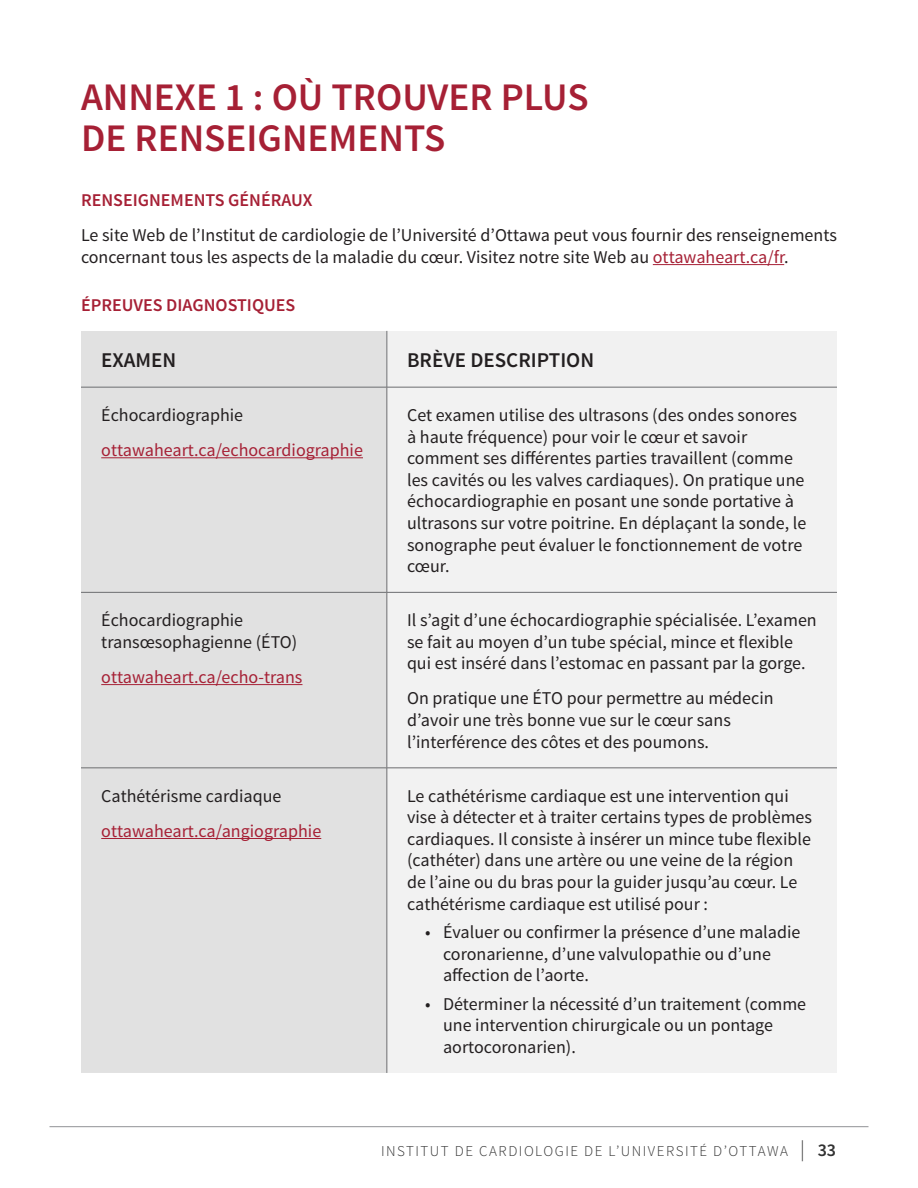
<style>
.page{position:relative;width:918px;height:1188px;background:#fff}
.page>*{position:absolute;margin:0;border:0;box-sizing:border-box;transform-origin:0 0}
.t1{font:600 39px/40.5px "Source Sans Pro";color:#a62035}
.TableHeader{font:600 21px "Source Sans Pro";color:#231f20}
.Body{font:18px/21.6px "Source Sans Pro";color:#231f20}
.Body-2{font:18px "Source Sans Pro";color:#a62035}
.H3-NoTOC{font:600 18px "Source Sans Pro";color:#a62035}
.t2{font:300 15px "Source Sans Pro";letter-spacing:.1em;color:#323232}
.s1{color:#a62035}
.s2{font-size:21px}
.s3{font-weight:600;font-size:18px}
</style>
<div class="page">
<hr style="left:50px;top:1126px;width:818px;height:1px;background:#919396">
<hr style="left:653px;top:264px;width:131px;height:1px;background:#a62035">
<div style="left:81px;top:331px;width:306px;height:56px;background:#e1e1e1"></div>
<div style="left:387px;top:331px;width:450px;height:56px;background:#f1f1f1"></div>
<div style="left:81px;top:388px;width:306px;height:685px;background:#e1e1e1"></div>
<div style="left:388px;top:388px;width:449px;height:685px;background:#f2f2f2"></div>
<hr style="left:387px;top:331px;width:1px;height:56px;background:#6c6d70">
<hr style="left:81px;top:387px;width:306px;height:1px;background:#6c6d70">
<hr style="left:387px;top:387px;width:450px;height:1px;background:#6c6d70">
<hr style="left:387px;top:387px;width:1px;height:205px;background:#6c6d70">
<hr style="left:81px;top:592px;width:306px;height:1px;background:#6c6d70">
<hr style="left:387px;top:592px;width:450px;height:1px;background:#6c6d70">
<hr style="left:387px;top:593px;width:1px;height:175px;background:#6c6d70">
<hr style="left:81px;top:768px;width:306px;height:1px;background:#6c6d70">
<hr style="left:387px;top:768px;width:450px;height:1px;background:#6c6d70">
<hr style="left:387px;top:768px;width:1px;height:305px;background:#6c6d70">
<hr style="left:101px;top:457px;width:262px;height:1px;background:#a62035">
<hr style="left:101px;top:684px;width:201px;height:1px;background:#a62035">
<hr style="left:101px;top:838px;width:220px;height:1px;background:#a62035">
<h1 class="t1" style="left:81px;top:78px;width:509px">ANNEXE 1 : OÙ TROUVER PLUS<br>DE RENSEIGNEMENTS</h1>
<p class="H3-NoTOC" style="left:81px;top:189px;width:233px">RENSEIGNEMENTS GÉNÉRAUX</p>
<p class="Body" style="left:81px;top:225px;width:758px">Le site Web de l’Institut de cardiologie de l’Université d’Ottawa peut vous fournir des renseignements concernant tous les aspects de la maladie du cœur. Visitez notre site Web au <span class="s1">ottawaheart.ca/fr</span>.</p>
<p class="H3-NoTOC" style="left:81px;top:294px;width:216px">ÉPREUVES DIAGNOSTIQUES</p>
<p class="TableHeader" style="left:101px;top:347px;width:77px">EXAMEN</p>
<p class="TableHeader" style="left:407px;top:347px;width:189px">BRÈVE DESCRIPTION</p>
<p class="Body" style="left:101px;top:404px;width:143px">Échocardiographie</p>
<p class="Body-2" style="left:101px;top:439px;width:263px">ottawaheart.ca/echocardiographie</p>
<p class="Body" style="left:407px;top:404px;width:401px">Cet examen utilise des ultrasons (des ondes sonores à haute fréquence) pour voir le cœur et savoir comment ses différentes parties travaillent (comme les cavités ou les valves cardiaques). On pratique une échocardiographie en posant une sonde portative à ultrasons sur votre poitrine. En déplaçant la sonde, le sonographe peut évaluer le fonctionnement de votre cœur.</p>
<p class="Body" style="left:101px;top:610px;width:198px">Échocardiographie transœsophagienne (ÉTO)</p>
<p class="Body-2" style="left:101px;top:666px;width:203px">ottawaheart.ca/echo-trans</p>
<p class="Body" style="left:101px;top:785px;width:182px">Cathétérisme cardiaque</p>
<p class="Body-2" style="left:101px;top:820px;width:222px">ottawaheart.ca/angiographie</p>
<p class="Body" style="left:407px;top:610px;width:411px">Il s’agit d’une échocardiographie spécialisée. L’examen se fait au moyen d’un tube spécial, mince et flexible qui est inséré dans l’estomac en passant par la gorge.</p>
<p class="Body" style="left:407px;top:688px;width:368px">On pratique une ÉTO pour permettre au médecin d’avoir une très bonne vue sur le cœur sans l’interférence des côtes et des poumons.</p>
<p class="Body" style="left:407px;top:785px;width:406px">Le cathétérisme cardiaque est une intervention qui vise à détecter et à traiter certains types de problèmes cardiaques. Il consiste à insérer un mince tube flexible (cathéter) dans une artère ou une veine de la région de l’aine ou du bras pour la guider jusqu’au cœur. Le cathétérisme cardiaque est utilisé pour :</p>
<p class="Body" style="left:443px;top:921px;width:359px;text-indent:-18px">• Évaluer ou confirmer la présence d’une maladie coronarienne, d’une valvulopathie ou d’une affection de l’aorte.</p>
<p class="Body" style="left:443px;top:993px;width:365px;text-indent:-18px">• Déterminer la nécessité d’un traitement (comme une intervention chirurgicale ou un pontage aortocoronarien).</p>
<p class="t2" style="left:381px;top:1142px;width:457px">INSTITUT DE CARDIOLOGIE DE L’UNIVERSITÉ D’OTTAWA <span class="s2">|</span> <span class="s3">33</span></p>
</div>
